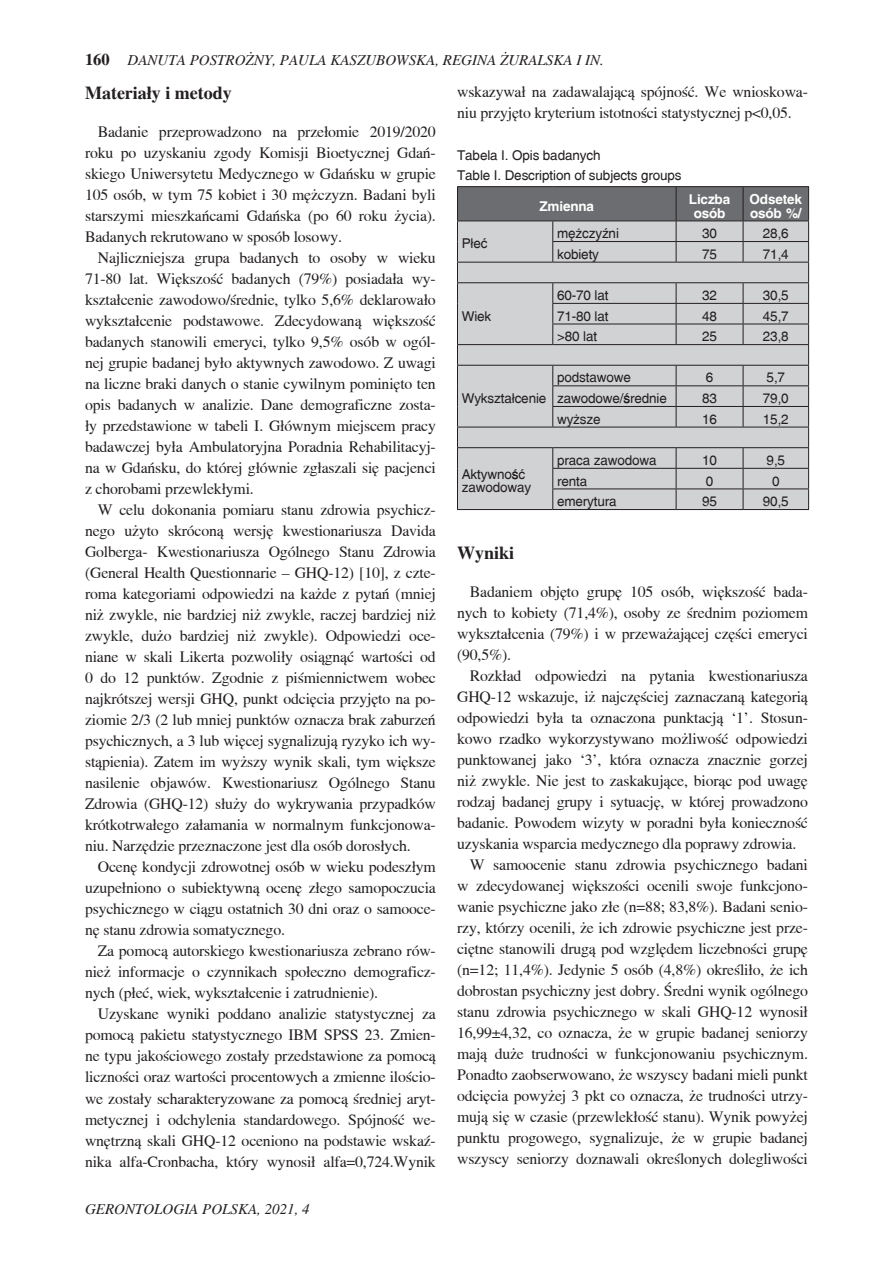
<style>
.page{position:relative;width:893px;height:1263px;background:#fff}
.page>*{position:absolute;margin:0;border:0;box-sizing:border-box;transform-origin:0 0}
.t1{font:700 18px "Toronto";color:#231f20}
.t2{font:15.75px/21px "Toronto";letter-spacing:-.01em;color:#231f20;text-align:justify}
.t3{font:italic 15px "Toronto";color:#231f20}
.t4{font:13.5px/20.4px "Switzerland";letter-spacing:-.01em;color:#231f20}
.t5{font:700 13.5px/13.5px "Switzerland";letter-spacing:-.01em;color:#fff;text-align:center}
.s1{font-weight:700;font-style:normal;font-size:16.5px}
</style>
<div class="page">
<hr style="left:457px;top:186px;width:96px;height:1px;background:#231f20">
<hr style="left:553px;top:186px;width:123px;height:1px;background:#231f20">
<hr style="left:676px;top:186px;width:67px;height:1px;background:#231f20">
<hr style="left:743px;top:186px;width:66px;height:1px;background:#231f20">
<hr style="left:457px;top:509px;width:96px;height:1px;background:#231f20">
<hr style="left:553px;top:509px;width:123px;height:1px;background:#231f20">
<hr style="left:676px;top:509px;width:67px;height:1px;background:#231f20">
<hr style="left:743px;top:509px;width:66px;height:1px;background:#231f20">
<svg style="left:457px;top:187px;width:352px;height:322px;background:#bdbec0"></svg>
<p class="t3" style="left:85px;top:52px;width:520px"><span class="s1">160</span> DANUTA POSTROŻNY, PAULA KASZUBOWSKA, REGINA ŻURALSKA I IN.</p>
<p class="t1" style="left:85px;top:83px;width:148px">Materiały i metody</p>
<p class="t2" style="left:85px;top:122px;width:352px;text-indent:13px">Badanie przeprowadzono na przełomie 2019/2020 roku po uzyskaniu zgody Komisji Bioetycznej Gdań&shy;skiego Uniwersytetu Medycznego w Gdańsku w grupie 105 osób, w tym 75 kobiet i 30 mężczyzn. Badani byli starszymi mieszkańcami Gdańska (po 60 roku życia).<br>Badanych rekrutowano w sposób losowy.</p>
<p class="t2" style="left:85px;top:248px;width:352px;text-indent:13px">Najliczniejsza grupa badanych to osoby w wieku 71‑80 lat. Większość badanych (79%) posiadała wy&shy;kształcenie zawodowo/średnie, tylko 5,6% deklarowało wykształcenie podstawowe. Zdecydowaną większość badanych stanowili emeryci, tylko 9,5% osób w ogól&shy;nej grupie badanej było aktywnych zawodowo. Z uwagi na liczne braki danych o stanie cywilnym pominięto ten opis badanych w analizie. Dane demograficzne zosta&shy;ły przedstawione w tabeli I. Głównym miejscem pracy badawczej była Ambulatoryjna Poradnia Rehabilitacyj&shy;na w Gdańsku, do której głównie zgłaszali się pacjenci z chorobami przewlekłymi.</p>
<p class="t2" style="left:85px;top:500px;width:352px;text-indent:13px">W celu dokonania pomiaru stanu zdrowia psychicz&shy;nego użyto skróconą wersję kwestionariusza Davida Golberga- Kwestionariusza Ogólnego Stanu Zdrowia (General Health Questionnarie – GHQ-12) [10], z czte&shy;roma kategoriami odpowiedzi na każde z pytań (mniej niż zwykle, nie bardziej niż zwykle, raczej bardziej niż zwykle, dużo bardziej niż zwykle). Odpowiedzi oce&shy;niane w skali Likerta pozwoliły osiągnąć wartości od 0 do 12 punktów. Zgodnie z piśmiennictwem wobec najkrótszej wersji GHQ, punkt odcięcia przyjęto na po&shy;ziomie 2/3 (2 lub mniej punktów oznacza brak zaburzeń psychicznych, a 3 lub więcej sygnalizują ryzyko ich wy&shy;stąpienia). Zatem im wyższy wynik skali, tym większe nasilenie objawów. Kwestionariusz Ogólnego Stanu Zdrowia (GHQ-12) służy do wykrywania przypadków krótkotrwałego załamania w normalnym funkcjonowa&shy;niu. Narzędzie przeznaczone jest dla osób dorosłych.</p>
<p class="t2" style="left:85px;top:857px;width:352px;text-indent:13px">Ocenę kondycji zdrowotnej osób w wieku podeszłym uzupełniono o subiektywną ocenę złego samopoczucia psychicznego w ciągu ostatnich 30 dni oraz o samooce&shy;nę stanu zdrowia somatycznego.</p>
<p class="t2" style="left:85px;top:941px;width:352px;text-indent:13px">Za pomocą autorskiego kwestionariusza zebrano rów&shy;nież informacje o czynnikach społeczno demograficz&shy;nych (płeć, wiek, wykształcenie i zatrudnienie).</p>
<p class="t2" style="left:85px;top:1004px;width:352px;text-indent:13px">Uzyskane wyniki poddano analizie statystycznej za pomocą pakietu statystycznego IBM SPSS 23. Zmien&shy;ne typu jakościowego zostały przedstawione za pomocą liczności oraz wartości procentowych a zmienne ilościo&shy;we zostały scharakteryzowane za pomocą średniej aryt&shy;metycznej i odchylenia standardowego. Spójność we&shy;wnętrzną skali GHQ-12 oceniono na podstawie wskaź&shy;nika alfa-Cronbacha, który wynosił alfa=0,724.Wynik</p>
<p class="t3" style="left:85px;top:1201px;width:226px">GERONTOLOGIA POLSKA, 2021, 4</p>
<p class="t2" style="left:457px;top:82px;width:352px">wskazywał na zadawalającą spójność. We wnioskowa&shy;niu przyjęto kryterium istotności statystycznej p&lt;0,05.</p>
<p class="t4" style="left:457px;top:145px;width:226px">Tabela I. Opis badanych<br>Table I. Description of subjects groups</p>
<p class="t5" style="left:539px;top:199px;width:56px">Zmienna</p>
<p class="t5" style="left:689px;top:192px;width:43px">Liczba osób</p>
<p class="t5" style="left:750px;top:192px;width:54px;text-align:left">Odsetek osób %/</p>
<p class="t4" style="left:462px;top:233px;width:27px">Płeć</p>
<p class="t4" style="left:557px;top:223px;width:63px">mężczyźni</p>
<p class="t4" style="left:702px;top:223px;width:16px">30</p>
<p class="t4" style="left:763px;top:223px;width:27px">28,6</p>
<p class="t4" style="left:557px;top:244px;width:43px">kobiety</p>
<p class="t4" style="left:702px;top:244px;width:16px">75</p>
<p class="t4" style="left:763px;top:244px;width:27px">71,4</p>
<p class="t4" style="left:462px;top:306px;width:31px">Wiek</p>
<p class="t4" style="left:557px;top:285px;width:53px">60-70 lat</p>
<p class="t4" style="left:702px;top:285px;width:16px">32</p>
<p class="t4" style="left:763px;top:285px;width:27px">30,5</p>
<p class="t4" style="left:557px;top:306px;width:53px">71-80 lat</p>
<p class="t4" style="left:702px;top:306px;width:16px">48</p>
<p class="t4" style="left:763px;top:306px;width:27px">45,7</p>
<p class="t4" style="left:557px;top:326px;width:42px">&gt;80 lat</p>
<p class="t4" style="left:702px;top:326px;width:16px">25</p>
<p class="t4" style="left:763px;top:326px;width:27px">23,8</p>
<p class="t4" style="left:462px;top:388px;width:86px">Wykształcenie</p>
<p class="t4" style="left:557px;top:367px;width:75px">podstawowe</p>
<p class="t4" style="left:706px;top:367px;width:9px">6</p>
<p class="t4" style="left:767px;top:367px;width:20px">5,7</p>
<p class="t4" style="left:557px;top:388px;width:111px">zawodowe/średnie</p>
<p class="t4" style="left:702px;top:388px;width:16px">83</p>
<p class="t4" style="left:763px;top:388px;width:27px">79,0</p>
<p class="t4" style="left:557px;top:409px;width:45px">wyższe</p>
<p class="t4" style="left:702px;top:409px;width:16px">16</p>
<p class="t4" style="left:763px;top:409px;width:27px">15,2</p>
<p class="t4" style="left:462px;top:467px;width:71px;line-height:13.5px">Aktywność zawodoway</p>
<p class="t4" style="left:557px;top:450px;width:101px">praca zawodowa</p>
<p class="t4" style="left:702px;top:450px;width:16px">10</p>
<p class="t4" style="left:767px;top:450px;width:20px">9,5</p>
<p class="t4" style="left:557px;top:470px;width:32px">renta</p>
<p class="t4" style="left:706px;top:470px;width:9px">0</p>
<p class="t4" style="left:772px;top:470px;width:9px">0</p>
<p class="t4" style="left:557px;top:491px;width:61px">emerytura</p>
<p class="t4" style="left:702px;top:491px;width:16px">95</p>
<p class="t4" style="left:763px;top:491px;width:27px">90,5</p>
<p class="t1" style="left:457px;top:542px;width:59px">Wyniki</p>
<p class="t2" style="left:457px;top:581px;width:352px;text-indent:13px">Badaniem objęto grupę 105 osób, większość bada&shy;nych to kobiety (71,4%), osoby ze średnim poziomem wykształcenia (79%) i w przeważającej części emeryci (90,5%).</p>
<p class="t2" style="left:470px;top:665px;width:340px">Rozkład odpowiedzi na pytania kwestionariusza</p>
<p class="t2" style="left:457px;top:686px;width:352px">GHQ-12 wskazuje, iż najczęściej zaznaczaną kategorią</p>
<p class="t2" style="left:457px;top:707px;width:352px">odpowiedzi była ta oznaczona punktacją ‘1’. Stosun-</p>
<p class="t2" style="left:457px;top:728px;width:352px">kowo rzadko wykorzystywano możliwość odpowiedzi</p>
<p class="t2" style="left:457px;top:749px;width:352px">punktowanej jako ‘3’, która oznacza znacznie gorzej</p>
<p class="t2" style="left:457px;top:770px;width:352px">niż zwykle. Nie jest to zaskakujące, biorąc pod uwagę</p>
<p class="t2" style="left:457px;top:791px;width:352px">rodzaj badanej grupy i sytuację, w której prowadzono</p>
<p class="t2" style="left:457px;top:812px;width:352px">badanie. Powodem wizyty w poradni była konieczność</p>
<p class="t2" style="left:457px;top:833px;width:341px">uzyskania wsparcia medycznego dla poprawy zdrowia.</p>
<p class="t2" style="left:470px;top:854px;width:340px">W samoocenie stanu zdrowia psychicznego badani</p>
<p class="t2" style="left:457px;top:875px;width:352px">w zdecydowanej większości ocenili swoje funkcjono-</p>
<p class="t2" style="left:457px;top:896px;width:352px">wanie psychiczne jako złe (n=88; 83,8%). Badani senio-</p>
<p class="t2" style="left:457px;top:917px;width:352px">rzy, którzy ocenili, że ich zdrowie psychiczne jest prze-</p>
<p class="t2" style="left:457px;top:938px;width:352px">ciętne stanowili drugą pod względem liczebności grupę</p>
<p class="t2" style="left:457px;top:959px;width:352px">(n=12; 11,4%). Jedynie 5 osób (4,8%) określiło, że ich</p>
<p class="t2" style="left:457px;top:980px;width:352px">dobrostan psychiczny jest dobry. Średni wynik ogólnego</p>
<p class="t2" style="left:457px;top:1001px;width:352px">stanu zdrowia psychicznego w skali GHQ-12 wynosił</p>
<p class="t2" style="left:457px;top:1022px;width:352px">16,99±4,32, co oznacza, że w grupie badanej seniorzy</p>
<p class="t2" style="left:457px;top:1043px;width:352px">mają duże trudności w funkcjonowaniu psychicznym.</p>
<p class="t2" style="left:457px;top:1064px;width:352px">Ponadto zaobserwowano, że wszyscy badani mieli punkt</p>
<p class="t2" style="left:457px;top:1085px;width:352px">odcięcia powyżej 3 pkt co oznacza, że trudności utrzy-</p>
<p class="t2" style="left:457px;top:1106px;width:352px">mują się w czasie (przewlekłość stanu). Wynik powyżej</p>
<p class="t2" style="left:457px;top:1127px;width:352px">punktu progowego, sygnalizuje, że w grupie badanej</p>
<p class="t2" style="left:457px;top:1148px;width:352px">wszyscy seniorzy doznawali określonych dolegliwości</p>
</div>
